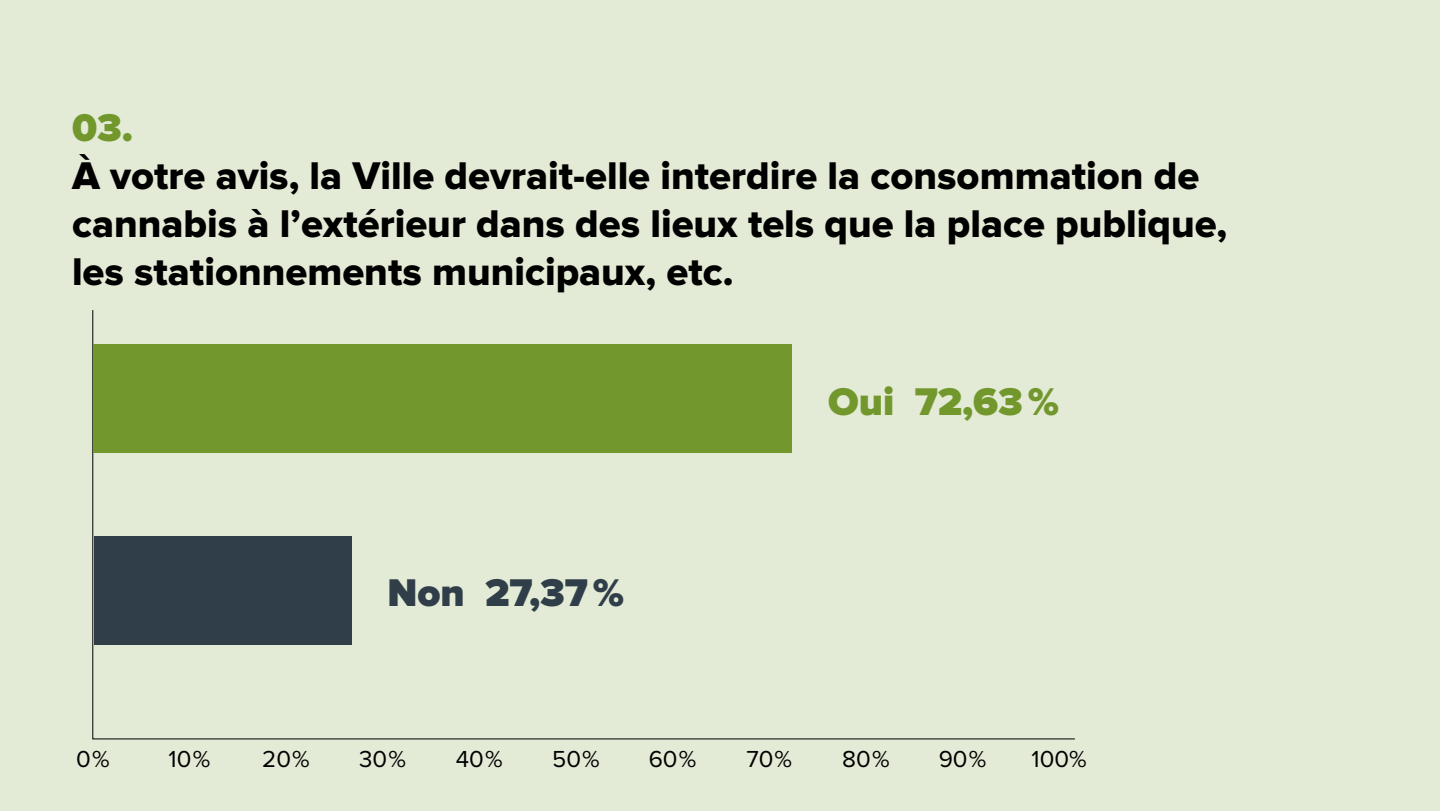
<style>
.page{position:relative;width:1440px;height:811px;background:#fff}
.page>*{position:absolute;margin:0;border:0;box-sizing:border-box;transform-origin:0 0}
.t1{font:40px/48px "Proxima Nova Extrabld";color:#000}
.t2{font:900 40px "Proxima Nova";color:#72982d}
.t3{font:900 40px "Proxima Nova";color:#303e49}
.t4{font:24px "Proxima Nova";color:#000}
</style>
<div class="page">
<div style="left:0;top:0;width:1440px;height:810px;background:#e3ead5"></div>
<svg style="left:92px;top:310px;width:983px;height:429px"></svg>
<div style="left:94px;top:344px;width:698px;height:108px;background:#72982d"></div>
<div style="left:94px;top:536px;width:257px;height:108px;background:#303e49"></div>
<p class="t2" style="left:72px;top:109px;width:63px">03.</p>
<p class="t1" style="left:72px;top:153px;width:1157px">À votre avis, la Ville devrait-elle interdire la consommation de cannabis à l’extérieur dans des lieux tels que la place publique, les stationnements municipaux, etc.</p>
<p class="t3" style="left:387px;top:574px;width:238px">Non 27,37%</p>
<p class="t2" style="left:828px;top:383px;width:232px">Oui 72,63%</p>
<p class="t4" style="left:76px;top:745px;width:35px">0 %</p>
<p class="t4" style="left:169px;top:745px;width:43px">10 %</p>
<p class="t4" style="left:262px;top:745px;width:49px">20 %</p>
<p class="t4" style="left:359px;top:745px;width:48px">30 %</p>
<p class="t4" style="left:456px;top:745px;width:48px">40 %</p>
<p class="t4" style="left:552px;top:745px;width:49px">50 %</p>
<p class="t4" style="left:649px;top:745px;width:49px">60 %</p>
<p class="t4" style="left:746px;top:745px;width:47px">70 %</p>
<p class="t4" style="left:842px;top:745px;width:49px">80 %</p>
<p class="t4" style="left:939px;top:745px;width:49px">90 %</p>
<p class="t4" style="left:1032px;top:745px;width:57px">100%</p>
</div>
